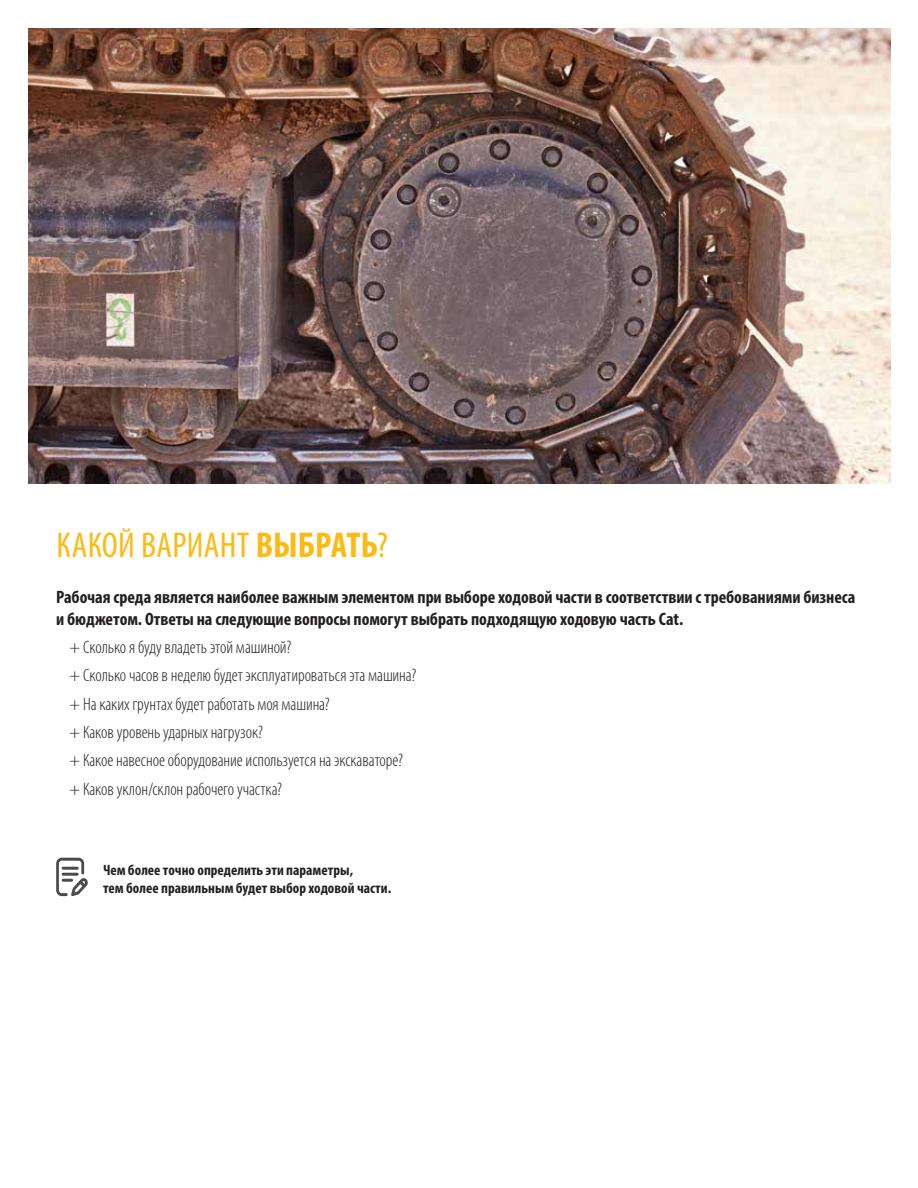
<style>
.page{position:relative;width:918px;height:1188px;background:#fff}
.page>*{position:absolute;margin:0;border:0;box-sizing:border-box;transform-origin:0 0}
.t1{font:condensed 36px "Myriad Pro";letter-spacing:.005em;color:#fcba13}
.t2{font:300 condensed 18px/28.3px "Myriad Pro";letter-spacing:-.005em;color:#231f20}
.t3{font:700 condensed 18px/21.6px "Myriad Pro";letter-spacing:-.005em;color:#231f20}
.t4{font:700 condensed 15px/18px "Myriad Pro";letter-spacing:.005em;color:#231f20}
.s1{font-weight:700}
</style>
<div class="page">
<img style="left:28px;top:28px;width:863px;height:455px">
<svg style="left:56px;top:858px;width:32px;height:38px"></svg>
<h1 class="t1" style="left:57px;top:523px;width:333px">КАКОЙ ВАРИАНТ <span class="s1">ВЫБРАТЬ</span>?</h1>
<p class="t3" style="left:56px;top:586px;width:801px">Рабочая среда является наиболее важным элементом при выборе ходовой части в соответствии с требованиями бизнеса и бюджетом. Ответы на следующие вопросы помогут выбрать подходящую ходовую часть Cat.</p>
<p class="t2" style="left:70px;top:633px;width:348px">+ Сколько я буду владеть этой машиной?<br>+ Сколько часов в неделю будет эксплуатироваться эта машина? + На каких грунтах будет работать моя машина?<br>+ Каков уровень ударных нагрузок?<br>+ Какое навесное оборудование используется на экскаваторе? + Каков уклон/склон рабочего участка?</p>
<p class="t4" style="left:103px;top:861px;width:290px">Чем более точно определить эти параметры,<br>тем более правильным будет выбор ходовой части.</p>
</div>
